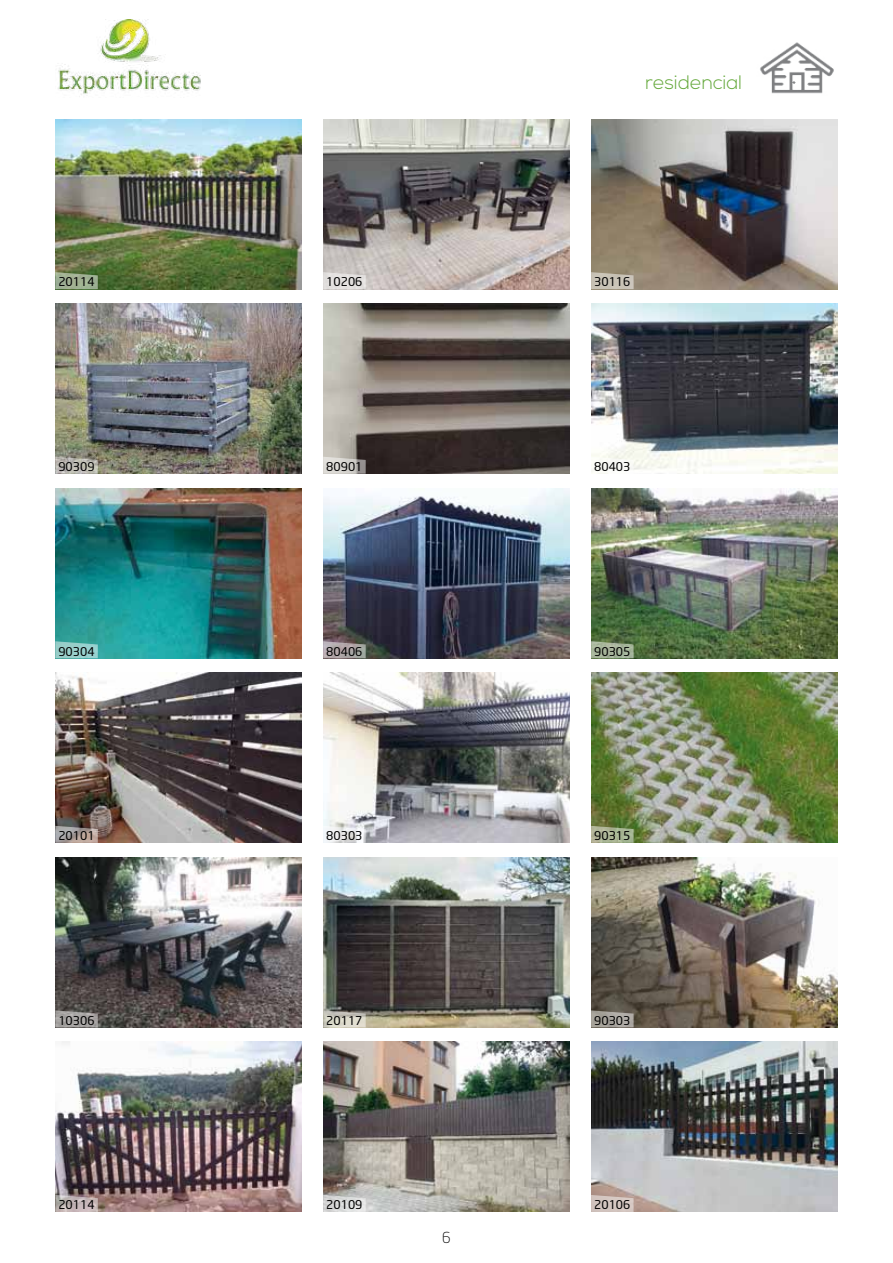
<style>
.page{position:relative;width:893px;height:1263px;background:#fff}
.page>*{position:absolute;margin:0;border:0;box-sizing:border-box;transform-origin:0 0}
.t1{font:300 19.5px "Nexa";color:#62a738}
.t2{font:300 15px "Neo Sans";color:#000}
.t3{font:12px "Neo Sans";color:#000}
</style>
<div class="page">
<img style="left:55px;top:304px;width:247px;height:170px">
<img style="left:323px;top:304px;width:247px;height:170px">
<img style="left:591px;top:304px;width:247px;height:170px">
<img style="left:55px;top:857px;width:247px;height:170px">
<img style="left:323px;top:857px;width:247px;height:170px">
<img style="left:591px;top:857px;width:247px;height:170px">
<img style="left:55px;top:119px;width:247px;height:170px">
<img style="left:323px;top:119px;width:247px;height:170px">
<img style="left:591px;top:119px;width:247px;height:170px">
<img style="left:55px;top:673px;width:247px;height:170px">
<img style="left:323px;top:673px;width:247px;height:170px">
<img style="left:591px;top:673px;width:247px;height:170px">
<img style="left:55px;top:488px;width:247px;height:170px">
<img style="left:323px;top:488px;width:247px;height:170px">
<img style="left:591px;top:488px;width:247px;height:170px">
<img style="left:55px;top:1042px;width:247px;height:170px">
<img style="left:323px;top:1042px;width:247px;height:170px">
<img style="left:591px;top:1042px;width:247px;height:170px">
<img style="left:760px;top:42px;width:74px;height:52px">
<img style="left:58px;top:20px;width:143px;height:77px">
<svg style="left:55px;top:272px;width:43px;height:17px"></svg>
<svg style="left:55px;top:457px;width:43px;height:17px"></svg>
<svg style="left:55px;top:641px;width:43px;height:17px"></svg>
<svg style="left:55px;top:826px;width:43px;height:17px"></svg>
<svg style="left:55px;top:1010px;width:43px;height:17px"></svg>
<svg style="left:323px;top:272px;width:43px;height:17px"></svg>
<svg style="left:323px;top:457px;width:43px;height:17px"></svg>
<svg style="left:323px;top:641px;width:43px;height:17px"></svg>
<svg style="left:323px;top:826px;width:43px;height:17px"></svg>
<svg style="left:323px;top:1010px;width:43px;height:17px"></svg>
<svg style="left:591px;top:272px;width:43px;height:17px"></svg>
<svg style="left:591px;top:457px;width:43px;height:17px"></svg>
<svg style="left:591px;top:641px;width:43px;height:17px"></svg>
<svg style="left:591px;top:826px;width:43px;height:17px"></svg>
<svg style="left:591px;top:1010px;width:43px;height:17px"></svg>
<svg style="left:55px;top:1195px;width:43px;height:17px"></svg>
<svg style="left:323px;top:1195px;width:43px;height:17px"></svg>
<svg style="left:591px;top:1195px;width:43px;height:17px"></svg>
<h1 class="t1" style="left:645px;top:71px;width:98px">residencial</h1>
<p class="t3" style="left:58px;top:275px;width:38px">20114</p>
<p class="t3" style="left:326px;top:275px;width:38px">10206</p>
<p class="t3" style="left:594px;top:275px;width:38px">30116</p>
<p class="t3" style="left:58px;top:459px;width:38px">90309</p>
<p class="t3" style="left:326px;top:459px;width:38px">80901</p>
<p class="t3" style="left:594px;top:459px;width:38px">80403</p>
<p class="t3" style="left:58px;top:644px;width:38px">90304</p>
<p class="t3" style="left:326px;top:644px;width:38px">80406</p>
<p class="t3" style="left:594px;top:644px;width:38px">90305</p>
<p class="t3" style="left:58px;top:828px;width:38px">20101</p>
<p class="t3" style="left:326px;top:828px;width:38px">80303</p>
<p class="t3" style="left:594px;top:828px;width:38px">90315</p>
<p class="t3" style="left:58px;top:1013px;width:38px">10306</p>
<p class="t3" style="left:326px;top:1013px;width:38px">20117</p>
<p class="t3" style="left:594px;top:1013px;width:38px">90303</p>
<p class="t3" style="left:58px;top:1197px;width:38px">20114</p>
<p class="t3" style="left:326px;top:1197px;width:38px">20109</p>
<p class="t3" style="left:594px;top:1197px;width:38px">20106</p>
<p class="t2" style="left:442px;top:1229px;width:10px">6</p>
</div>
